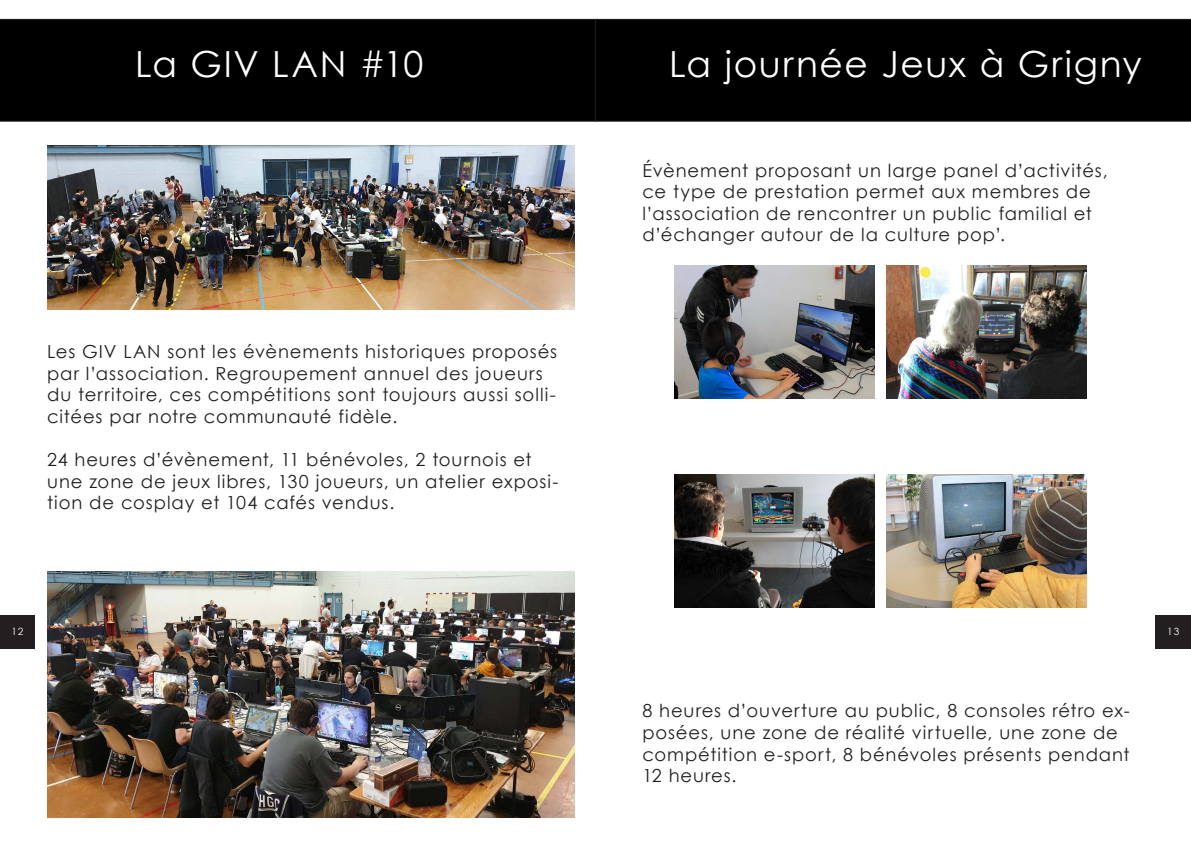
<style>
.page{position:relative;width:1191px;height:842px;background:#fff}
.page>*{position:absolute;margin:0;border:0;box-sizing:border-box;transform-origin:0 0}
.Paragraph_Style_10{font:36px "Century Gothic";letter-spacing:.045em;color:#fff}
.Paragraph_Style_10-2{font:18px/21.6px "Century Gothic";letter-spacing:.05em;color:#231f20}
.t1{font:10px "Century Gothic";color:#fff}
</style>
<div class="page">
<div style="left:0;top:19px;width:595px;height:102px;background:#000001"></div>
<img style="left:47px;top:571px;width:527px;height:246px">
<img style="left:47px;top:145px;width:527px;height:164px">
<div style="left:595px;top:19px;width:596px;height:102px;background:#000001"></div>
<img style="left:675px;top:475px;width:200px;height:133px">
<img style="left:886px;top:265px;width:200px;height:133px">
<img style="left:886px;top:475px;width:200px;height:133px">
<img style="left:675px;top:265px;width:200px;height:133px">
<div style="left:1155px;top:615px;width:36px;height:33px;background:#231f20"></div>
<div style="left:0;top:615px;width:35px;height:33px;background:#231f20"></div>
<p class="Paragraph_Style_10" style="left:135px;top:38px;width:290px">La GIV LAN #10</p>
<p class="Paragraph_Style_10-2" style="left:47px;top:340px;width:511px">Les GIV LAN sont les évènements historiques proposés par l’association. Regroupement annuel des joueurs du territoire, ces compétitions sont toujours aussi solli&shy;citées par notre communauté fidèle.</p>
<p class="Paragraph_Style_10-2" style="left:47px;top:448px;width:513px">24 heures d’évènement, 11 bénévoles, 2 tournois et une zone de jeux libres, 130 joueurs, un atelier exposi&shy;tion de cosplay et 104 cafés vendus.</p>
<p class="Paragraph_Style_10" style="left:669px;top:38px;width:474px">La journée Jeux à Grigny</p>
<p class="Paragraph_Style_10-2" style="left:642px;top:159px;width:467px">Évènement proposant un large panel d’activités, ce type de prestation permet aux membres de l’association de rencontrer un public familial et d’échanger autour de la culture pop’.</p>
<p class="t1" style="left:11px;top:625px;width:14px">12</p>
<p class="t1" style="left:1167px;top:625px;width:14px">13</p>
<p class="Paragraph_Style_10-2" style="left:642px;top:700px;width:489px">8 heures d’ouverture au public, 8 consoles rétro ex&shy;posées, une zone de réalité virtuelle, une zone de compétition e-sport, 8 bénévoles présents pendant 12 heures.</p>
</div>
